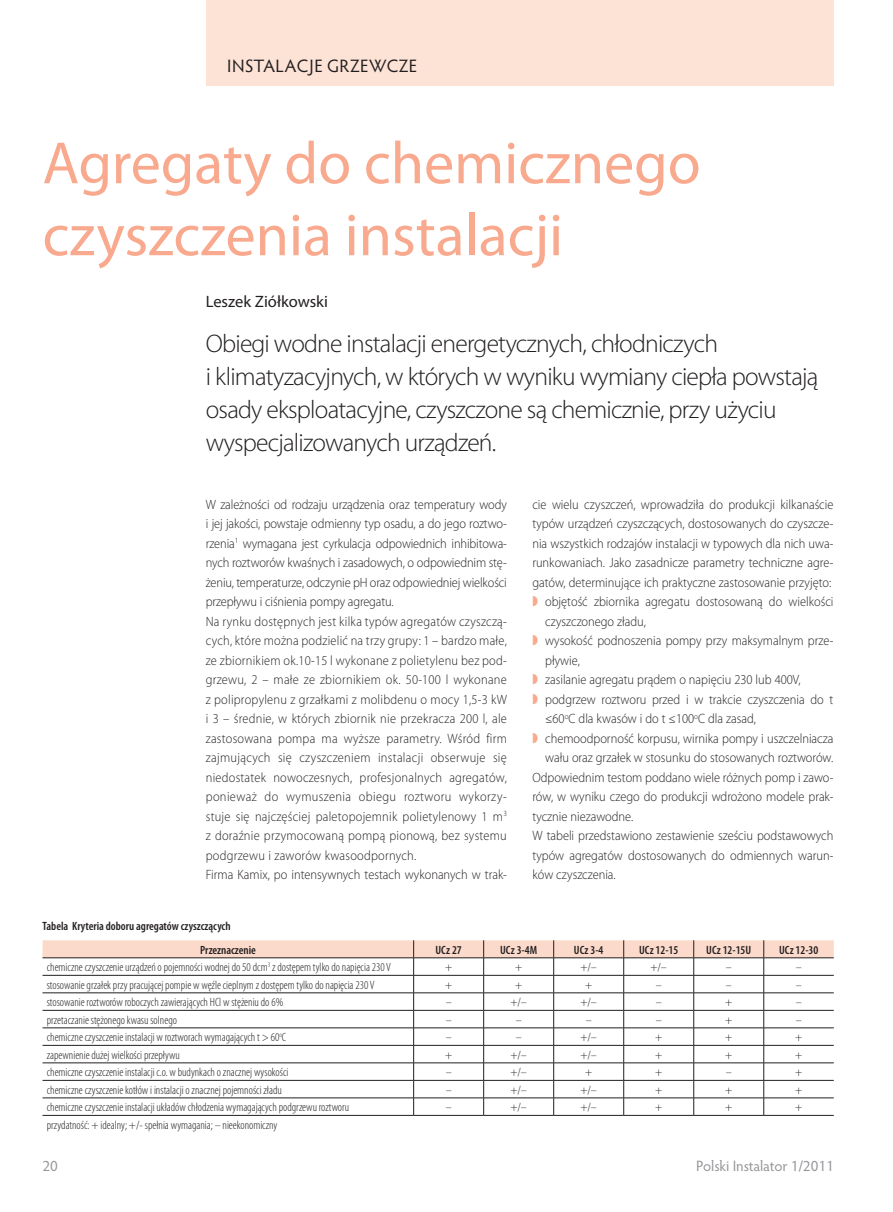
<style>
.page{position:relative;width:893px;height:1212px;background:#fff}
.page>*{position:absolute;margin:0;border:0;box-sizing:border-box;transform-origin:0 0}
.t1{font:60px/72px "Myriad Pro";color:#f8a98e}
.t2{font:300 25.5px/33px "Myriad Pro";letter-spacing:-.03em;color:#231f20}
.t3{font:18px "Hypatia Sans Pro";letter-spacing:.025em;color:#231f20}
.t4{font:16.5px "Myriad Pro";color:#231f20}
.t5{font:15px "Hypatia Sans Pro";letter-spacing:-.005em;color:#939598}
.t6{font:300 13.5px/19.5px "Myriad Pro";letter-spacing:.02em;color:#231f20;scale:.92 1}
.t7{font:300 13.5px "Myriad Pro";color:#231f20;scale:.92 1}
.t8{font:300 condensed 12px "Myriad Pro";color:#231f20}
.t9{font:600 condensed 12px/23.5px "Myriad Pro";color:#231f20}
.s1{color:#f8a98e}
</style>
<div class="page">
<div style="left:206px;top:0;width:627px;height:85px;background:#fde2d6"></div>
<svg style="left:43px;top:940px;width:791px;height:175px"></svg>
<hr style="left:43px;top:1115px;width:371px;height:1px;background:#231f20">
<hr style="left:414px;top:1115px;width:70px;height:1px;background:#231f20">
<hr style="left:484px;top:1115px;width:70px;height:1px;background:#231f20">
<hr style="left:554px;top:1115px;width:70px;height:1px;background:#231f20">
<hr style="left:624px;top:1115px;width:70px;height:1px;background:#231f20">
<hr style="left:694px;top:1115px;width:70px;height:1px;background:#231f20">
<hr style="left:764px;top:1115px;width:70px;height:1px;background:#231f20">
<h3 class="t3" style="left:227px;top:54px;width:191px">INSTALACJE GRZEWCZE</h3>
<h1 class="t1" style="left:43px;top:126px;width:660px">Agregaty do chemicznego czyszczenia instalacji</h1>
<p class="t4" style="left:206px;top:291px;width:124px">Leszek Ziółkowski</p>
<h2 class="t2" style="left:206px;top:328px;width:614px">Obiegi wodne instalacji energetycznych, chłodniczych<br>i klimatyzacyjnych, w których w wyniku wymiany ciepła powstają osady eksploatacyjne, czyszczone są chemicznie, przy użyciu wyspecjalizowanych urządzeń.</h2>
<p class="t6" style="left:206px;top:495px;width:329px">W zależności od rodzaju urządzenia oraz temperatury wody i jej jakości, powstaje odmienny typ osadu, a do jego roztwo&shy;rzenia<sup>1</sup> wymagana jest cyrkulacja odpowiednich inhibitowa&shy;nych roztworów kwaśnych i zasadowych, o odpowiednim stę&shy;żeniu, temperaturze, odczynie pH oraz odpowiedniej wielkości przepływu i ciśnienia pompy agregatu.<br>Na rynku dostępnych jest kilka typów agregatów czyszczą&shy;cych, które można podzielić na trzy grupy: 1 – bardzo małe, ze zbiornikiem ok.10-15 l wykonane z polietylenu bez pod&shy;grzewu, 2 – małe ze zbiornikiem ok. 50-100 l wykonane z polipropylenu z grzałkami z molibdenu o mocy 1,5-3 kW i 3 – średnie, w których zbiornik nie przekracza 200 l, ale zastosowana pompa ma wyższe parametry. Wśród firm zajmujących się czyszczeniem instalacji obserwuje się niedostatek nowoczesnych, profesjonalnych agregatów, ponieważ do wymuszenia obiegu roztworu wykorzy&shy;stuje się najczęściej paletopojemnik polietylenowy 1 m<sup>3 </sup>z doraźnie przymocowaną pompą pionową, bez systemu podgrzewu i zaworów kwasoodpornych.<br>Firma Kamix, po intensywnych testach wykonanych w trak-</p>
<p class="t7" style="left:532px;top:497px;width:329px">cie wielu czyszczeń, wprowadziła do produkcji kilkanaście</p>
<p class="t7" style="left:532px;top:516px;width:329px">typów urządzeń czyszczących, dostosowanych do czyszcze-</p>
<p class="t7" style="left:532px;top:536px;width:329px">nia wszystkich rodzajów instalacji w typowych dla nich uwa-</p>
<p class="t7" style="left:532px;top:555px;width:329px">runkowaniach. Jako zasadnicze parametry techniczne agre-</p>
<p class="t7" style="left:532px;top:575px;width:326px">gatów, determinujące ich praktyczne zastosowanie przyjęto:</p>
<p class="t7" style="left:532px;top:594px;width:329px"><span class="s1">◗</span> objętość zbiornika agregatu dostosowaną do wielkości</p>
<p class="t7" style="left:545px;top:614px;width:111px">czyszczonego zładu,</p>
<p class="t7" style="left:532px;top:633px;width:329px"><span class="s1">◗</span> wysokość podnoszenia pompy przy maksymalnym prze-</p>
<p class="t7" style="left:545px;top:653px;width:39px">pływie,</p>
<p class="t7" style="left:532px;top:672px;width:293px"><span class="s1">◗</span> zasilanie agregatu prądem o napięciu 230 lub 400V,</p>
<p class="t7" style="left:532px;top:692px;width:329px"><span class="s1">◗</span> podgrzew roztworu przed i w trakcie czyszczenia do t</p>
<p class="t7" style="left:545px;top:711px;width:231px">≤60<sup>o</sup>C dla kwasów i do t ≤100<sup>o</sup>C dla zasad,</p>
<p class="t7" style="left:532px;top:731px;width:329px"><span class="s1">◗</span> chemoodporność korpusu, wirnika pompy i uszczelniacza</p>
<p class="t7" style="left:545px;top:750px;width:315px">wału oraz grzałek w stosunku do stosowanych roztworów.</p>
<p class="t7" style="left:532px;top:770px;width:329px">Odpowiednim testom poddano wiele różnych pomp i zawo-</p>
<p class="t7" style="left:532px;top:789px;width:329px">rów, w wyniku czego do produkcji wdrożono modele prak-</p>
<p class="t7" style="left:532px;top:809px;width:111px">tycznie niezawodne.</p>
<p class="t7" style="left:532px;top:828px;width:329px">W tabeli przedstawiono zestawienie sześciu podstawowych</p>
<p class="t7" style="left:532px;top:848px;width:329px">typów agregatów dostosowanych do odmiennych warun-</p>
<p class="t7" style="left:532px;top:867px;width:92px">ków czyszczenia.</p>
<p class="t9" style="left:200px;top:914px;width:57px;text-indent:-158px">Tabela Kryteria doboru agregatów czyszczących<br>Przeznaczenie</p>
<p class="t9" style="left:435px;top:938px;width:28px">UCz 27</p>
<p class="t9" style="left:500px;top:938px;width:38px">UCz 3-4M</p>
<p class="t9" style="left:574px;top:938px;width:31px">UCz 3-4</p>
<p class="t9" style="left:639px;top:938px;width:41px">UCz 12-15</p>
<p class="t9" style="left:706px;top:938px;width:47px">UCz 12-15U</p>
<p class="t9" style="left:779px;top:938px;width:41px">UCz 12-30</p>
<p class="t8" style="left:47px;top:961px;width:346px">chemiczne czyszczenie urządzeń o pojemności wodnej do 50 dcm<sup>3</sup> z dostępem tylko do napięcia 230 V</p>
<p class="t8" style="left:445px;top:961px;width:9px">+</p>
<p class="t8" style="left:515px;top:961px;width:9px">+</p>
<p class="t8" style="left:580px;top:961px;width:18px">+/–</p>
<p class="t8" style="left:650px;top:961px;width:18px">+/–</p>
<p class="t8" style="left:726px;top:961px;width:7px">–</p>
<p class="t8" style="left:796px;top:961px;width:7px">–</p>
<p class="t8" style="left:47px;top:978px;width:329px">stosowanie grzałek przy pracującej pompie w węźle cieplnym z dostępem tylko do napięcia 230 V</p>
<p class="t8" style="left:445px;top:978px;width:9px">+</p>
<p class="t8" style="left:515px;top:978px;width:9px">+</p>
<p class="t8" style="left:585px;top:978px;width:9px">+</p>
<p class="t8" style="left:656px;top:978px;width:7px">–</p>
<p class="t8" style="left:726px;top:978px;width:7px">–</p>
<p class="t8" style="left:796px;top:978px;width:7px">–</p>
<p class="t8" style="left:47px;top:996px;width:238px">stosowanie roztworów roboczych zawierających HCl w stężeniu do 6%</p>
<p class="t8" style="left:446px;top:996px;width:7px">–</p>
<p class="t8" style="left:510px;top:996px;width:18px">+/–</p>
<p class="t8" style="left:580px;top:996px;width:18px">+/–</p>
<p class="t8" style="left:656px;top:996px;width:7px">–</p>
<p class="t8" style="left:725px;top:996px;width:9px">+</p>
<p class="t8" style="left:796px;top:996px;width:7px">–</p>
<p class="t8" style="left:47px;top:1013px;width:132px">przetaczanie stężonego kwasu solnego</p>
<p class="t8" style="left:446px;top:1013px;width:7px">–</p>
<p class="t8" style="left:516px;top:1013px;width:7px">–</p>
<p class="t8" style="left:586px;top:1013px;width:7px">–</p>
<p class="t8" style="left:656px;top:1013px;width:7px">–</p>
<p class="t8" style="left:725px;top:1013px;width:9px">+</p>
<p class="t8" style="left:796px;top:1013px;width:7px">–</p>
<p class="t8" style="left:47px;top:1031px;width:241px">chemiczne czyszczenie instalacji w roztworach wymagających t &gt; 60<sup>o</sup>C</p>
<p class="t8" style="left:446px;top:1031px;width:7px">–</p>
<p class="t8" style="left:516px;top:1031px;width:7px">–</p>
<p class="t8" style="left:580px;top:1031px;width:18px">+/–</p>
<p class="t8" style="left:655px;top:1031px;width:9px">+</p>
<p class="t8" style="left:725px;top:1031px;width:9px">+</p>
<p class="t8" style="left:795px;top:1031px;width:9px">+</p>
<p class="t8" style="left:47px;top:1048px;width:135px">zapewnienie dużej wielkości przepływu</p>
<p class="t8" style="left:445px;top:1048px;width:9px">+</p>
<p class="t8" style="left:510px;top:1048px;width:18px">+/–</p>
<p class="t8" style="left:580px;top:1048px;width:18px">+/–</p>
<p class="t8" style="left:655px;top:1048px;width:9px">+</p>
<p class="t8" style="left:725px;top:1048px;width:9px">+</p>
<p class="t8" style="left:795px;top:1048px;width:9px">+</p>
<p class="t8" style="left:47px;top:1066px;width:243px">chemiczne czyszczenie instalacji c.o. w budynkach o znacznej wysokości</p>
<p class="t8" style="left:446px;top:1066px;width:7px">–</p>
<p class="t8" style="left:510px;top:1066px;width:18px">+/–</p>
<p class="t8" style="left:585px;top:1066px;width:9px">+</p>
<p class="t8" style="left:655px;top:1066px;width:9px">+</p>
<p class="t8" style="left:726px;top:1066px;width:7px">–</p>
<p class="t8" style="left:795px;top:1066px;width:9px">+</p>
<p class="t8" style="left:47px;top:1083px;width:237px">chemiczne czyszczenie kotłów i instalacji o znacznej pojemności zładu</p>
<p class="t8" style="left:446px;top:1083px;width:7px">–</p>
<p class="t8" style="left:510px;top:1083px;width:18px">+/–</p>
<p class="t8" style="left:580px;top:1083px;width:18px">+/–</p>
<p class="t8" style="left:655px;top:1083px;width:9px">+</p>
<p class="t8" style="left:725px;top:1083px;width:9px">+</p>
<p class="t8" style="left:795px;top:1083px;width:9px">+</p>
<p class="t8" style="left:47px;top:1101px;width:304px">chemiczne czyszczenie instalacji układów chłodzenia wymagających podgrzewu roztworu</p>
<p class="t8" style="left:446px;top:1101px;width:7px">–</p>
<p class="t8" style="left:510px;top:1101px;width:18px">+/–</p>
<p class="t8" style="left:580px;top:1101px;width:18px">+/–</p>
<p class="t8" style="left:655px;top:1101px;width:9px">+</p>
<p class="t8" style="left:725px;top:1101px;width:9px">+</p>
<p class="t8" style="left:795px;top:1101px;width:9px">+</p>
<p class="t8" style="left:47px;top:1118px;width:232px">przydatność: + idealny; +/- spełnia wymagania; – nieekonomiczny</p>
<p class="t5" style="left:43px;top:1156px;width:17px">20</p>
<p class="t5" style="left:696px;top:1156px;width:139px">Polski Instalator 1/2011</p>
</div>
